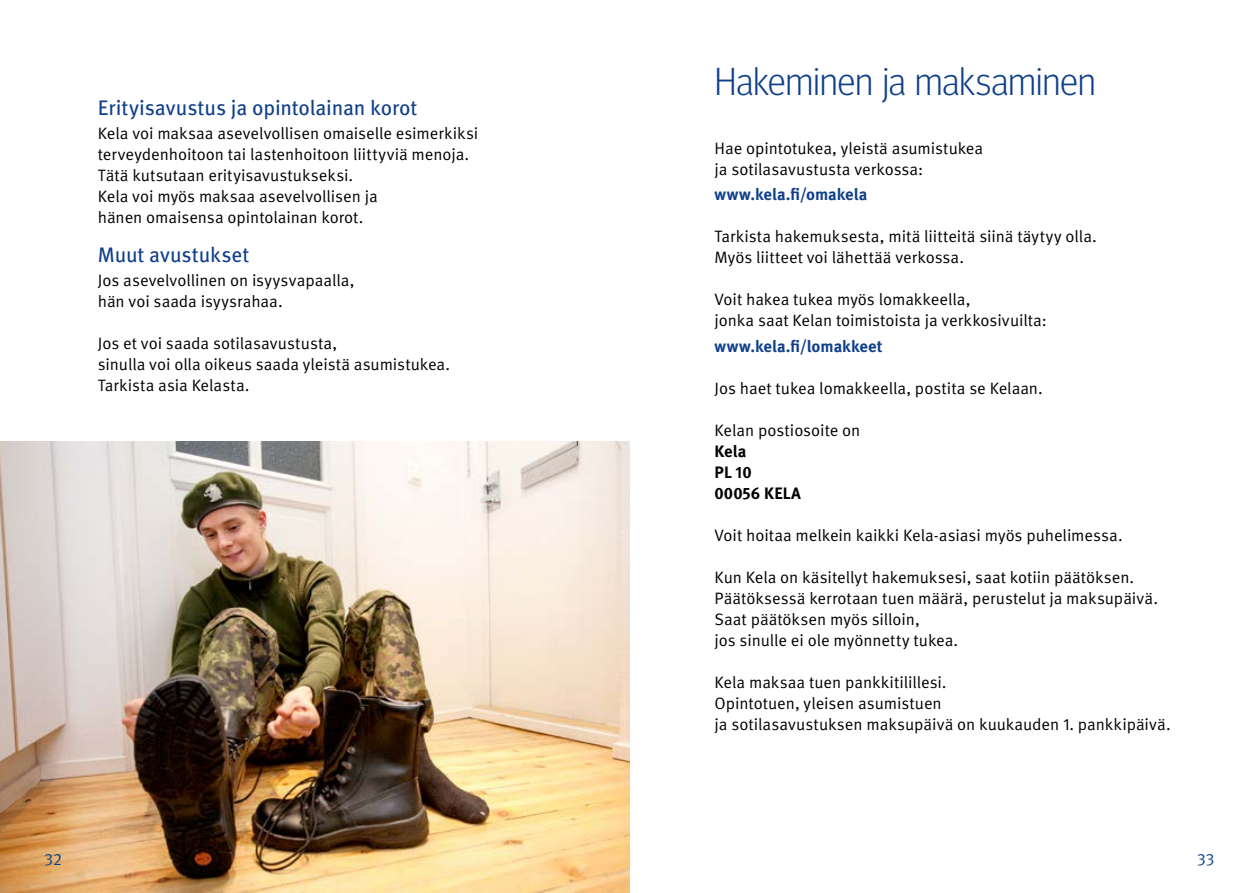
<style>
.page{position:relative;width:1259px;height:893px;background:#fff}
.page>*{position:absolute;margin:0;border:0;box-sizing:border-box;transform-origin:0 0}
.H1_otsikko{font:300 39px "Meta Headline Pro";color:#0f3f8a}
.H2_otsikko{font:21px "Meta Pro";letter-spacing:-.005em;color:#0f3f8a}
.Body_copy{font:16.5px/21px "Meta Pro Norm";letter-spacing:-.005em;color:#000}
.Links{font:700 16.5px "Meta Pro";letter-spacing:.005em;color:#0f3f8a}
.Body_copy-2{font:700 16.5px "Meta Pro";letter-spacing:.005em;color:#000}
.t1{font:16.5px "Meta Pro Norm";color:#0f3f8a}
</style>
<div class="page">
<img style="left:0;top:441px;width:629px;height:452px">
<h2 class="H2_otsikko" style="left:98px;top:92px;width:321px">Erityisavustus ja opintolainan korot</h2>
<p class="Body_copy" style="left:98px;top:122px;width:382px">Kela voi maksaa asevelvollisen omaiselle esimerkiksi</p>
<p class="Body_copy" style="left:98px;top:143px;width:373px">terveydenhoitoon tai lastenhoitoon liittyviä menoja.</p>
<p class="Body_copy" style="left:98px;top:164px;width:257px">Tätä kutsutaan erityisavustukseksi.</p>
<p class="Body_copy" style="left:98px;top:185px;width:281px">Kela voi myös maksaa asevelvollisen ja</p>
<p class="Body_copy" style="left:98px;top:206px;width:267px">hänen omaisensa opintolainan korot.</p>
<h2 class="H2_otsikko" style="left:98px;top:239px;width:153px">Muut avustukset</h2>
<p class="Body_copy" style="left:98px;top:269px;width:258px">Jos asevelvollinen on isyysvapaalla,</p>
<p class="Body_copy" style="left:98px;top:290px;width:186px">hän voi saada isyysrahaa.</p>
<p class="Body_copy" style="left:98px;top:332px;width:241px">Jos et voi saada sotilasavustusta,</p>
<p class="Body_copy" style="left:98px;top:353px;width:354px">sinulla voi olla oikeus saada yleistä asumistukea.</p>
<p class="Body_copy" style="left:98px;top:374px;width:153px">Tarkista asia Kelasta.</p>
<h1 class="H1_otsikko" style="left:714px;top:53px;width:383px">Hakeminen ja maksaminen</h1>
<p class="Body_copy" style="left:714px;top:137px;width:270px">Hae opintotukea, yleistä asumistukea ja sotilasavustusta verkossa:</p>
<p class="Links" style="left:714px;top:182px;width:154px">www.kela.fi/omakela</p>
<p class="Body_copy" style="left:714px;top:225px;width:384px">Tarkista hakemuksesta, mitä liitteitä siinä täytyy olla.</p>
<p class="Body_copy" style="left:714px;top:246px;width:251px">Myös liitteet voi lähettää verkossa.</p>
<p class="Body_copy" style="left:714px;top:288px;width:257px">Voit hakea tukea myös lomakkeella,</p>
<p class="Body_copy" style="left:714px;top:309px;width:334px">jonka saat Kelan toimistoista ja verkkosivuilta:</p>
<p class="Links" style="left:714px;top:333px;width:170px">www.kela.fi/lomakkeet</p>
<p class="Body_copy" style="left:714px;top:376px;width:330px">Jos haet tukea lomakkeella, postita se Kelaan.</p>
<p class="Body_copy" style="left:714px;top:418px;width:147px">Kelan postiosoite on</p>
<p class="Body_copy-2" style="left:714px;top:438px;width:33px">Kela</p>
<p class="Body_copy-2" style="left:714px;top:459px;width:39px">PL 10</p>
<p class="Body_copy-2" style="left:714px;top:480px;width:88px">00056 KELA</p>
<p class="Body_copy" style="left:714px;top:523px;width:410px">Voit hoitaa melkein kaikki Kela-asiasi myös puhelimessa.</p>
<p class="Body_copy" style="left:714px;top:565px;width:421px">Kun Kela on käsitellyt hakemuksesi, saat kotiin päätöksen.</p>
<p class="Body_copy" style="left:714px;top:586px;width:445px">Päätöksessä kerrotaan tuen määrä, perustelut ja maksupäivä.</p>
<p class="Body_copy" style="left:714px;top:607px;width:207px">Saat päätöksen myös silloin,</p>
<p class="Body_copy" style="left:714px;top:628px;width:245px">jos sinulle ei ole myönnetty tukea.</p>
<p class="Body_copy" style="left:714px;top:670px;width:233px">Kela maksaa tuen pankkitilillesi.</p>
<p class="Body_copy" style="left:714px;top:691px;width:458px">Opintotuen, yleisen asumistuen<br>ja sotilasavustuksen maksupäivä on kuukauden 1. pankkipäivä.</p>
<p class="t1" style="left:44px;top:847px;width:19px">32</p>
<p class="t1" style="left:1197px;top:847px;width:19px">33</p>
</div>
